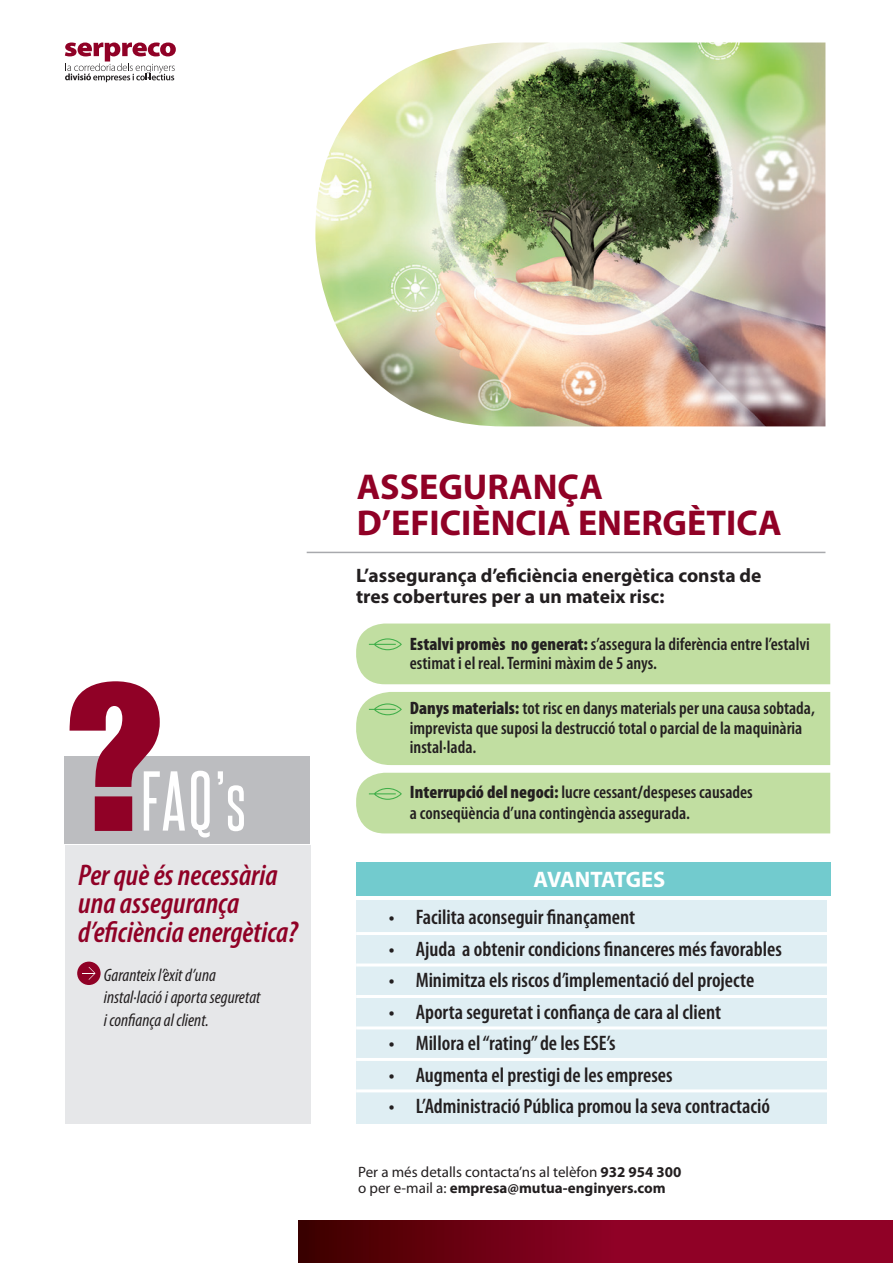
<style>
.page{position:relative;width:893px;height:1263px;background:#fff}
.page>*{position:absolute;margin:0;border:0;box-sizing:border-box;transform-origin:0 0}
.t1{font:900 expanded 205.5px "Helvetica Neue";color:#900126}
.t2{font:72px "Steelfish Rg";color:#fff}
.t3{font:700 36px "Myriad Pro";color:#900126}
.t4{font:italic 600 condensed 30px/28.5px "Myriad Pro";color:#900126}
.t5{font:700 22.5px "Myriad Pro";letter-spacing:-.03em;color:#fff}
.t6{font:600 condensed 21px "Myriad Pro";color:#231f20}
.t7{font:700 19.5px/21px "Myriad Pro";color:#231f20}
.t8{font:600 condensed 18px/19.5px "Myriad Pro";color:#231f20}
.t9{font:italic condensed 18px/22.5px "Myriad Pro";color:#231f20}
.t10{font:15px "Myriad Pro";color:#231f20}
.t11{font:700 15px "Myriad Pro";color:#231f20}
.s1{font-weight:900}
.s2{font-weight:700;font-stretch:normal}
.s3{font-weight:700}
.s4{font-weight:400}
</style>
<div class="page">
<svg style="left:299px;top:1220px;width:594px;height:43px"></svg>
<svg style="left:65px;top:43px;width:111px;height:39px"></svg>
<hr style="left:307px;top:552px;width:518px;height:1px;background:#a8a9ad">
<div style="left:65px;top:845px;width:245px;height:278px;background:#e6e7e9"></div>
<div style="left:65px;top:756px;width:245px;height:87px;background:#bcbdc0"></div>
<img style="left:315px;top:43px;width:510px;height:383px">
<div style="left:356px;top:623px;width:474px;height:61px;background:#c1dea1"></div>
<div style="left:356px;top:692px;width:474px;height:73px;background:#c1dea1"></div>
<div style="left:356px;top:773px;width:474px;height:60px;background:#c1dea1"></div>
<div style="left:356px;top:900px;width:471px;height:223px;background:#dfeef3"></div>
<div style="left:356px;top:862px;width:474px;height:34px;background:#72cbce"></div>
<hr style="left:356px;top:932px;width:474px;height:3px;background:#fff">
<hr style="left:356px;top:963px;width:474px;height:3px;background:#fff">
<hr style="left:356px;top:995px;width:474px;height:3px;background:#fff">
<hr style="left:356px;top:1026px;width:474px;height:3px;background:#fff">
<hr style="left:356px;top:1058px;width:474px;height:3px;background:#fff">
<hr style="left:356px;top:1089px;width:474px;height:3px;background:#fff">
<div style="left:77px;top:961px;width:24px;height:24px;background:#900126;border-radius:50%"></div>
<svg style="left:83px;top:967px;width:13px;height:13px"></svg>
<p class="t3" style="left:357px;top:463px;width:248px">ASSEGURANÇA</p>
<p class="t3" style="left:357px;top:499px;width:427px">D’EFICIÈNCIA ENERGÈTICA</p>
<p class="t1" style="left:64px;top:626px;width:104px">?</p>
<p class="t2" style="left:141px;top:757px;width:106px">FAQ’s</p>
<p class="t7" style="left:356px;top:564px;width:407px">L’assegurança d’eficiència energètica consta de tres cobertures per a un mateix risc:</p>
<p class="t8" style="left:410px;top:634px;width:401px"><span class="s1">Estalvi promès no generat:</span> s’assegura la diferència entre l’estalvi estimat i el real. Termini màxim de 5 anys.</p>
<p class="t8" style="left:410px;top:698px;width:407px"><span class="s1">Danys materials:</span> tot risc en danys materials per una causa sobtada, imprevista que suposi la destrucció total o parcial de la maquinària instal·lada.</p>
<p class="t8" style="left:410px;top:782px;width:344px;line-height:20.9px"><span class="s1">Interrupció del negoci:</span> lucre cessant<span class="s2">/</span>despeses causades a conseqüència d’una contingència assegurada.</p>
<p class="t4" style="left:78px;top:860px;width:201px">Per què és necessària</p>
<p class="t5" style="left:534px;top:865px;width:133px">AVANTATGES</p>
<p class="t4" style="left:78px;top:889px;width:221px">una assegurança d’eficiència energètica?</p>
<p class="t9" style="left:104px;top:963px;width:158px">Garanteix l’èxit d’una instal·lació i aporta seguretat i confiança al client.</p>
<p class="t6" style="left:389px;top:904px;width:248px">• Facilita aconseguir finançament</p>
<p class="t6" style="left:389px;top:936px;width:395px">• Ajuda a obtenir condicions financeres més favorables</p>
<p class="t6" style="left:389px;top:967px;width:367px">• Minimitza els riscos d’implementació del projecte</p>
<p class="t6" style="left:389px;top:999px;width:334px">• Aporta seguretat i confiança de cara al client</p>
<p class="t6" style="left:389px;top:1030px;width:228px">• Millora el “rating” de les ESE’s</p>
<p class="t6" style="left:389px;top:1062px;width:285px">• Augmenta el prestigi de les empreses</p>
<p class="t6" style="left:389px;top:1093px;width:383px">• L’Administració Pública promou la seva contractació</p>
<p class="t10" style="left:358px;top:1162px;width:325px">Per a més detalls contacta’ns al telèfon <span class="s3">932 954 300</span></p>
<p class="t11" style="left:358px;top:1178px;width:309px"><span class="s4">o per e-mail a:</span> empresa@mutua-enginyers.com</p>
</div>
